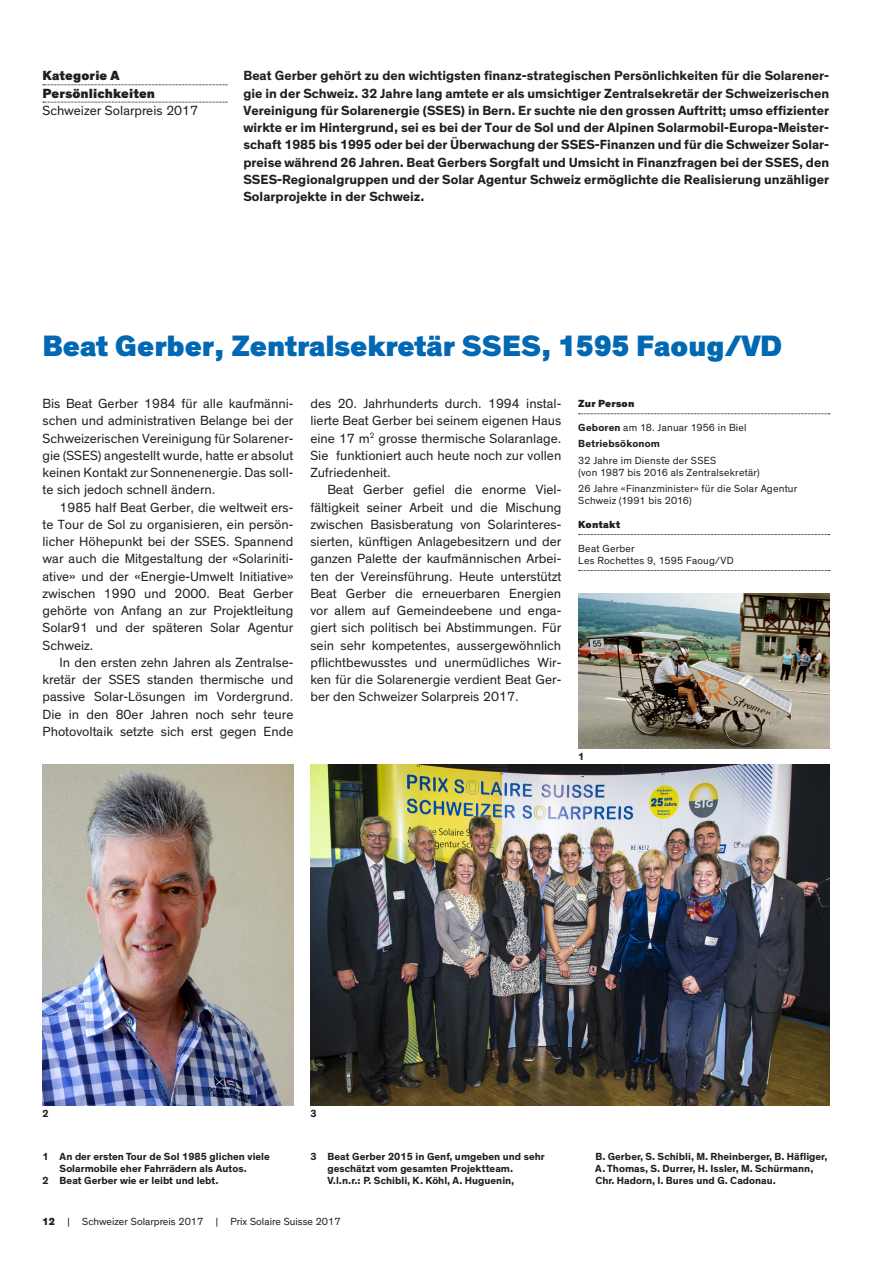
<style>
.page{position:relative;width:893px;height:1263px;background:#fff}
.page>*{position:absolute;margin:0;border:0;box-sizing:border-box;transform-origin:0 0}
._01_Haupttitel{font:900 30px "Theinhardt";color:#0168b3}
._06_Lead{font:13.5px/17.2px "Theinhardt";color:#231f20;text-align:justify}
._06_Lead-2{font:700 13.5px/17.2px "Theinhardt";color:#231f20;text-align:justify}
._04_Lauftext{font:900 13.5px "Theinhardt";letter-spacing:.005em;color:#231f20}
._04_Lauftext-2{font:13.5px "Theinhardt";color:#231f20}
._07_Bildlegenden{font:700 10.5px/12px "Theinhardt";color:#231f20}
._04_Lauftext-3{font:10.5px/12px "Theinhardt";letter-spacing:.015em;color:#231f20}
._08_Randspate_7pt_8p{font:10.5px "Theinhardt";letter-spacing:.015em;color:#231f20}
._08_Randspate_7pt_8p-2{font:900 10.5px "Theinhardt";letter-spacing:.02em;color:#231f20}
._04_Lauftext-4{font:700 10.5px "Theinhardt";letter-spacing:.015em;color:#231f20}
._06_Lead-3{font:700 10.5px "Theinhardt";color:#231f20}
.s1{font-weight:700}
.s2{font-weight:800}
</style>
<div class="page">
<svg style="left:579px;top:413px;width:251px;height:1px"></svg>
<svg style="left:579px;top:534px;width:251px;height:1px"></svg>
<svg style="left:579px;top:570px;width:251px;height:1px"></svg>
<svg style="left:43px;top:85px;width:184px;height:1px"></svg>
<svg style="left:43px;top:102px;width:184px;height:1px"></svg>
<img style="left:43px;top:765px;width:250px;height:341px">
<img style="left:578px;top:593px;width:251px;height:155px">
<img style="left:310px;top:765px;width:519px;height:341px">
<p class="_04_Lauftext" style="left:43px;top:67px;width:78px">Kategorie A</p>
<p class="_04_Lauftext" style="left:43px;top:84px;width:114px">Persönlichkeiten</p>
<p class="_04_Lauftext-2" style="left:43px;top:102px;width:157px">Schweizer Solarpreis 2017</p>
<p class="_06_Lead-2" style="left:243px;top:67px;width:587px">Beat Gerber gehört zu den wichtigsten finanz-strategischen Persönlichkeiten für die Solarener&shy;gie in der Schweiz. 32 Jahre lang amtete er als umsichtiger Zentralsekretär der Schweizerischen Vereinigung für Solarenergie (SSES) in Bern. Er suchte nie den grossen Auftritt; umso effizienter wirkte er im Hintergrund, sei es bei der Tour de Sol und der Alpinen Solarmobil-Europa-Meister&shy;schaft 1985 bis 1995 oder bei der Überwachung der SSES-Finanzen und für die Schweizer Solar&shy;preise während 26 Jahren. Beat Gerbers Sorgfalt und Umsicht in Finanzfragen bei der SSES, den SSES-Regionalgruppen und der Solar Agentur Schweiz ermöglichte die Realisierung unzähliger Solarprojekte in der Schweiz.</p>
<p class="_01_Haupttitel" style="left:43px;top:327px;width:741px">Beat Gerber, Zentralsekretär SSES, 1595 Faoug/VD</p>
<p class="_06_Lead" style="left:43px;top:395px;width:252px">Bis Beat Gerber 1984 für alle kaufmänni&shy;schen und administrativen Belange bei der Schweizerischen Vereinigung für Solarener&shy;gie (SSES) angestellt wurde, hatte er absolut keinen Kontakt zur Sonnenenergie. Das soll&shy;te sich jedoch schnell ändern.</p>
<p class="_06_Lead" style="left:43px;top:499px;width:252px;text-indent:17px">1985 half Beat Gerber, die weltweit ers&shy;te Tour de Sol zu organisieren, ein persön&shy;licher Höhepunkt bei der SSES. Spannend war auch die Mitgestaltung der «Solariniti&shy;ative» und der «Energie-Umwelt Initiative» zwischen 1990 und 2000. Beat Gerber gehörte von Anfang an zur Projektleitung Solar91 und der späteren Solar Agentur Schweiz.</p>
<p class="_06_Lead" style="left:43px;top:654px;width:252px;text-indent:17px">In den ersten zehn Jahren als Zentralse&shy;kretär der SSES standen thermische und passive Solar-Lösungen im Vordergrund.<br>Die in den 80er Jahren noch sehr teure Photovoltaik setzte sich erst gegen Ende</p>
<p class="_06_Lead" style="left:310px;top:395px;width:252px">des 20. Jahrhunderts durch. 1994 instal&shy;lierte Beat Gerber bei seinem eigenen Haus eine 17 m<sup>2</sup> grosse thermische Solaranlage.<br>Sie funktioniert auch heute noch zur vollen Zufriedenheit.</p>
<p class="_06_Lead" style="left:310px;top:481px;width:252px;text-indent:17px">Beat Gerber gefiel die enorme Viel&shy;fältigkeit seiner Arbeit und die Mischung zwischen Basisberatung von Solarinteres&shy;sierten, künftigen Anlagebesitzern und der ganzen Palette der kaufmännischen Arbei&shy;ten der Vereinsführung. Heute unterstützt Beat Gerber die erneuerbaren Energien vor allem auf Gemeindeebene und enga&shy;giert sich politisch bei Abstimmungen. Für sein sehr kompetentes, aussergewöhnlich pflichtbewusstes und unermüdliches Wir&shy;ken für die Solarenergie verdient Beat Ger&shy;ber den Schweizer Solarpreis 2017.</p>
<p class="_08_Randspate_7pt_8p-2" style="left:578px;top:397px;width:58px">Zur Person</p>
<p class="_04_Lauftext-3" style="left:578px;top:422px;width:170px"><span class="s1">Geboren</span> am 18. Januar 1956 in Biel</p>
<p class="_04_Lauftext-4" style="left:578px;top:437px;width:83px">Betriebsökonom</p>
<p class="_04_Lauftext-3" style="left:578px;top:454px;width:139px">32 Jahre im Dienste der SSES</p>
<p class="_04_Lauftext-3" style="left:578px;top:466px;width:183px">(von 1987 bis 2016 als Zentralsekretär)</p>
<p class="_04_Lauftext-3" style="left:578px;top:483px;width:220px">26 Jahre «Finanzminister» für die Solar Agentur<br>Schweiz (1991 bis 2016)</p>
<p class="_08_Randspate_7pt_8p-2" style="left:578px;top:518px;width:43px">Kontakt</p>
<p class="_04_Lauftext-3" style="left:578px;top:543px;width:58px">Beat Gerber</p>
<p class="_08_Randspate_7pt_8p" style="left:578px;top:554px;width:157px">Les Rochettes 9, 1595 Faoug/VD</p>
<p class="_06_Lead-3" style="left:578px;top:750px;width:8px">1</p>
<p class="_06_Lead-3" style="left:43px;top:1107px;width:8px">2</p>
<p class="_07_Bildlegenden" style="left:43px;top:1151px;width:229px;text-align:center">1 An der ersten Tour de Sol 1985 glichen viele<br>Solarmobile eher Fahrrädern als Autos.</p>
<p class="_07_Bildlegenden" style="left:43px;top:1175px;width:178px">2 Beat Gerber wie er leibt und lebt.</p>
<p class="_06_Lead-3" style="left:310px;top:1107px;width:8px">3</p>
<p class="_07_Bildlegenden" style="left:327px;top:1151px;width:219px;text-indent:-17px">3 Beat Gerber 2015 in Genf, umgeben und sehr geschätzt vom gesamten Projektteam.</p>
<p class="_07_Bildlegenden" style="left:327px;top:1175px;width:189px">V.l.n.r.: P. Schibli, K. Köhl, A. Huguenin,</p>
<p class="_04_Lauftext-3" style="left:43px;top:1215px;width:299px"><span class="s2">12</span> | Schweizer Solarpreis 2017 | Prix Solaire Suisse 2017</p>
<p class="_07_Bildlegenden" style="left:595px;top:1151px;width:234px">B. Gerber, S. Schibli, M. Rheinberger, B. Häfliger,<br>A. Thomas, S. Durrer, H. Issler, M. Schürmann,</p>
<p class="_07_Bildlegenden" style="left:595px;top:1175px;width:182px">Chr. Hadorn, I. Bures und G. Cadonau.</p>
</div>
